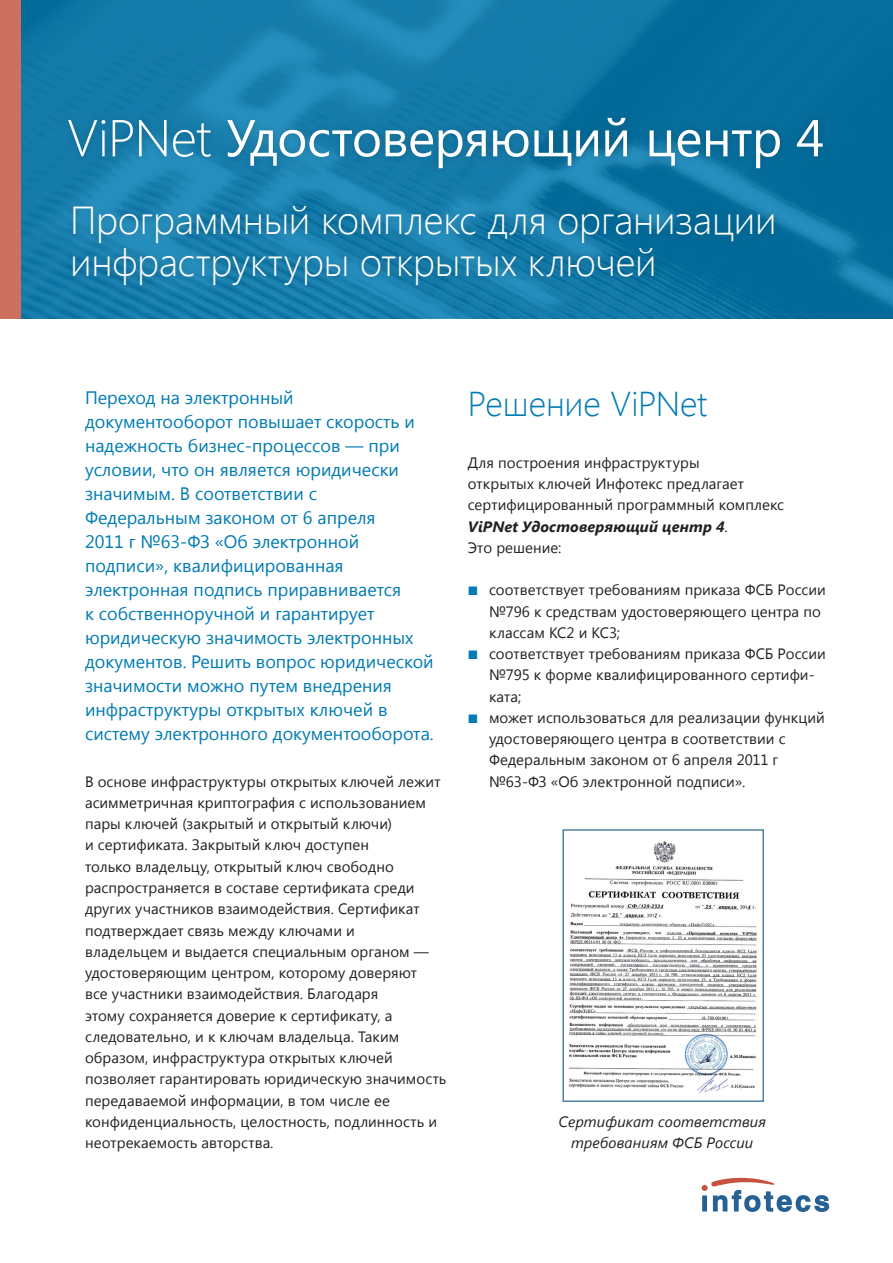
<style>
.page{position:relative;width:893px;height:1263px;background:#fff}
.page>*{position:absolute;margin:0;border:0;box-sizing:border-box;transform-origin:0 0}
.t1{font:51.75px "Segoe UI";letter-spacing:-.015em;color:#fff}
.t2{font:300 39px/42px "Segoe UI";letter-spacing:-.005em;color:#fff}
.Headline_1__24pt{font:300 34.5px "Segoe UI";letter-spacing:-.005em;color:#007bb3}
.Overview_12_16pt_dar{font:18px/24px "Segoe UI";color:#007bb3}
.Main_Text{font:15px/21.3px "Segoe UI";color:#231f20}
.Main_Text-2{font:italic 15px/21.3px "Segoe UI";letter-spacing:.01em;color:#231f20;text-align:center}
.s1{font-weight:300}
.s2{font-weight:700;font-style:italic}
.s3{font-weight:300;font-size:12px;color:#007bb3}
</style>
<div class="page">
<svg style="left:21px;top:0;width:872px;height:319px;fill:#157baa"></svg>
<div style="left:0;top:0;width:21px;height:319px;background:#ce7060"></div>
<div style="left:61px;top:110px;width:769px;height:66px;background:#231f20;opacity:.25"></div>
<svg style="left:702px;top:1177px;width:127px;height:35px"></svg>
<div style="left:66px;top:199px;width:715px;height:94px;background:#231f20;opacity:.25"></div>
<img style="left:568px;top:840px;width:189px;height:254px">
<div style="left:562px;top:829px;width:202px;height:273px;border:2px solid #4d82a0"></div>
<h1 class="t1" style="left:67px;top:102px;width:759px"><span class="s1">ViPNet</span> Удостоверяющий центр 4</h1>
<h2 class="t2" style="left:70px;top:198px;width:708px">Программный комплекс для организации инфраструктуры открытых ключей</h2>
<p class="Overview_12_16pt_dar" style="left:85px;top:385px;width:350px">Переход на электронный документооборот повышает скорость и надежность бизнес-процессов — при условии, что он является юридически значимым. В соответствии с Федеральным законом от 6 апреля<br>2011 г №63-ФЗ «Об электронной подписи», квалифицированная электронная подпись приравнивается<br>к собственноручной и гарантирует юридическую значимость электронных документов. Решить вопрос юридической значимости можно путем внедрения инфраструктуры открытых ключей в систему электронного документооборота.</p>
<p class="Main_Text" style="left:85px;top:770px;width:363px">В основе инфраструктуры открытых ключей лежит асимметричная криптография с использованием пары ключей (закрытый и открытый ключи)<br>и сертификата. Закрытый ключ доступен<br>только владельцу, открытый ключ свободно распространяется в составе сертификата среди других участников взаимодействия. Сертификат подтверждает связь между ключами и<br>владельцем и выдается специальным органом — удостоверяющим центром, которому доверяют<br>все участники взаимодействия. Благодаря<br>этому сохраняется доверие к сертификату, а следовательно, и к ключам владельца. Таким образом, инфраструктура открытых ключей позволяет гарантировать юридическую значимость передаваемой информации, в том числе ее конфиденциальность, целостность, подлинность и неотрекаемость авторства.</p>
<p class="Headline_1__24pt" style="left:468px;top:380px;width:241px">Решение ViPNet</p>
<p class="Main_Text" style="left:468px;top:451px;width:318px">Для построения инфраструктуры<br>открытых ключей Инфотекс предлагает сертифицированный программный комплекс<br><span class="s2">ViPNet Удостоверяющий центр 4</span>.<br>Это решение:</p>
<p class="Main_Text" style="left:489px;top:579px;width:338px;text-indent:-21px"><span class="s3">■</span> соответствует требованиям приказа ФСБ России №796 к средствам удостоверяющего центра по классам KC2 и KC3;</p>
<p class="Main_Text" style="left:489px;top:642px;width:338px;text-indent:-21px"><span class="s3">■</span> соответствует требованиям приказа ФСБ России №795 к форме квалифицированного сертифи&shy;ката;</p>
<p class="Main_Text" style="left:489px;top:706px;width:337px;text-indent:-21px"><span class="s3">■</span> может использоваться для реализации функций удостоверяющего центра в соответствии с Федеральным законом от 6 апреля 2011 г №63-ФЗ «Об электронной подписи».</p>
<p class="Main_Text-2" style="left:559px;top:1110px;width:209px">Сертификат соответствия требованиям ФСБ России</p>
</div>
